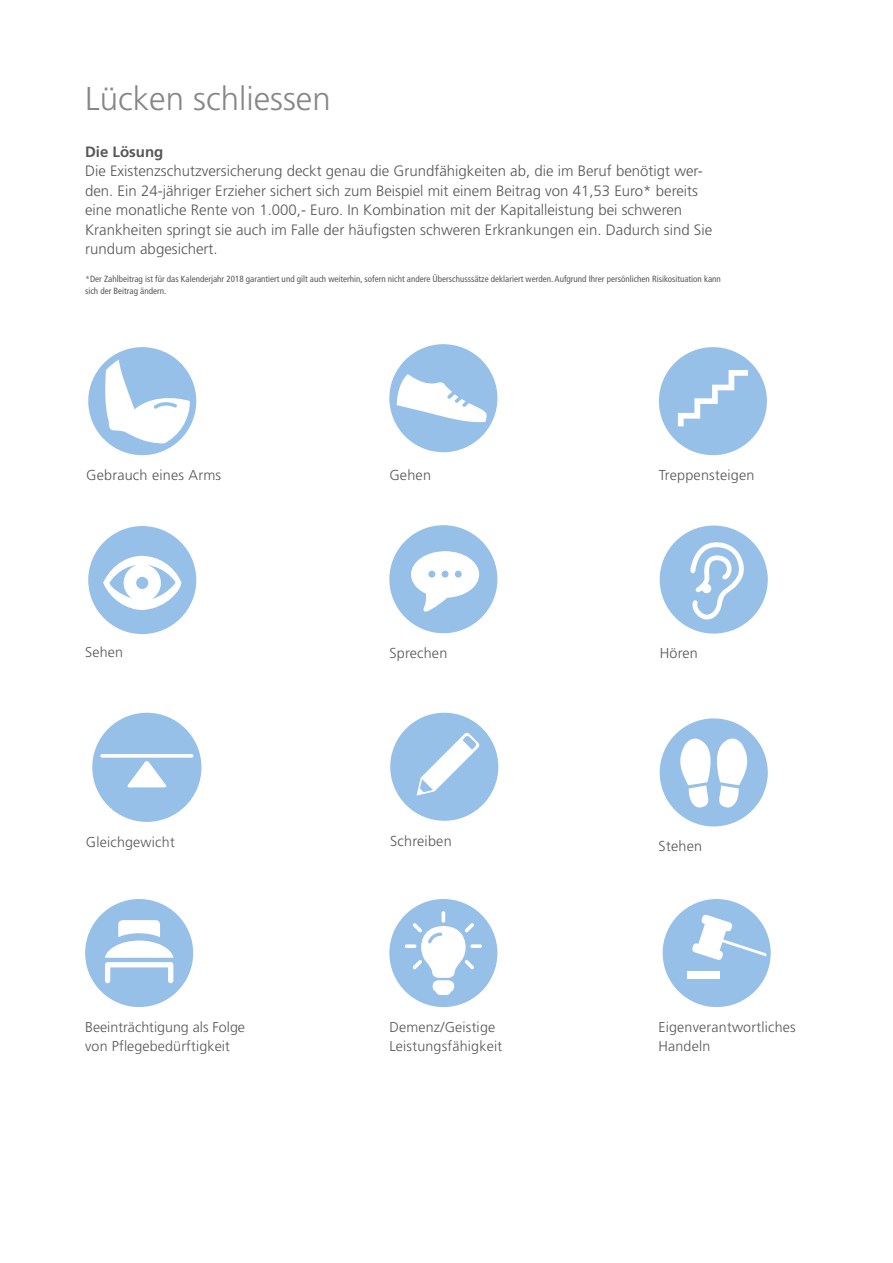
<style>
.page{position:relative;width:893px;height:1263px;background:#fff}
.page>*{position:absolute;margin:0;border:0;box-sizing:border-box;transform-origin:0 0}
.Überschrift_Frutiger{font:300 33px "Frutiger LT Std";color:#878787}
.t1{font:300 15px/19.5px "Frutiger LT Std";color:#575756}
.t2{font:700 15px "Frutiger LT Std";color:#575756}
.t3{font:300 14.4px "Frutiger LT Std";letter-spacing:.015em;color:#575756}
.t4{font:300 14.25px/19.5px "Frutiger LT Std";letter-spacing:.015em;color:#575756}
.t5{font:condensed 9px/12px "Frutiger LT Std";color:#575756}
.s1{font-weight:300;font-stretch:normal}
</style>
<div class="page">
<div style="left:389px;top:344px;width:108px;height:108px;background:#96c0e8;border-radius:50%"></div>
<svg style="left:397px;top:374px;width:90px;height:48px"></svg>
<div style="left:88px;top:347px;width:108px;height:108px;background:#96c0e8;border-radius:50%"></div>
<svg style="left:104px;top:360px;width:86px;height:84px"></svg>
<div style="left:389px;top:899px;width:108px;height:108px;background:#96c0e8;border-radius:50%"></div>
<svg style="left:470px;top:944px;width:12px;height:4px"></svg>
<svg style="left:405px;top:944px;width:11px;height:4px"></svg>
<svg style="left:413px;top:911px;width:61px;height:84px"></svg>
<div style="left:659px;top:347px;width:108px;height:108px;background:#96c0e8;border-radius:50%"></div>
<svg style="left:678px;top:370px;width:70px;height:56px"></svg>
<div style="left:88px;top:526px;width:108px;height:108px;background:#96c0e8;border-radius:50%"></div>
<svg style="left:103px;top:556px;width:78px;height:54px"></svg>
<div style="left:663px;top:899px;width:108px;height:108px;background:#96c0e8;border-radius:50%"></div>
<svg style="left:692px;top:914px;width:74px;height:46px"></svg>
<div style="left:687px;top:972px;width:32px;height:7px;background:#fff"></div>
<div style="left:390px;top:713px;width:108px;height:108px;background:#96c0e8;border-radius:50%"></div>
<svg style="left:416px;top:733px;width:64px;height:63px"></svg>
<div style="left:389px;top:525px;width:108px;height:108px;background:#96c0e8;border-radius:50%"></div>
<svg style="left:411px;top:551px;width:68px;height:61px"></svg>
<div style="left:660px;top:718px;width:108px;height:108px;background:#96c0e8;border-radius:50%"></div>
<svg style="left:680px;top:738px;width:68px;height:70px"></svg>
<div style="left:660px;top:525px;width:108px;height:109px;background:#96c0e8;border-radius:50%"></div>
<svg style="left:690px;top:542px;width:54px;height:78px"></svg>
<div style="left:85px;top:899px;width:108px;height:108px;background:#96c0e8;border-radius:50%"></div>
<svg style="left:105px;top:920px;width:68px;height:63px"></svg>
<div style="left:92px;top:713px;width:109px;height:109px;background:#96c0e8;border-radius:50%"></div>
<svg style="left:127px;top:761px;width:40px;height:26px"></svg>
<svg style="left:100px;top:754px;width:93px;height:4px"></svg>
<p class="Überschrift_Frutiger" style="left:85px;top:80px;width:247px">Lücken schliessen</p>
<p class="t2" style="left:85px;top:143px;width:80px">Die Lösung</p>
<p class="t1" style="left:85px;top:162px;width:629px">Die Existenzschutzversicherung deckt genau die Grundfähigkeiten ab, die im Beruf benötigt wer&shy;den. Ein 24-jähriger Erzieher sichert sich zum Beispiel mit einem Beitrag von 41,53 Euro* bereits eine monatliche Rente von 1.000,- Euro. In Kombination mit der Kapitalleistung bei schweren Krankheiten springt sie auch im Falle der häufigsten schweren Erkrankungen ein. Dadurch sind Sie rundum abgesichert.</p>
<p class="t5" style="left:85px;top:273px;width:637px"><span class="s1">*</span>Der Zahlbeitrag ist für das Kalenderjahr 2018 garantiert und gilt auch weiterhin, sofern nicht andere Überschusssätze deklariert werden. Aufgrund Ihrer persönlichen Risikosituation kann sich der Beitrag ändern.</p>
<p class="t3" style="left:86px;top:467px;width:137px">Gebrauch eines Arms</p>
<p class="t3" style="left:389px;top:467px;width:43px">Gehen</p>
<p class="t3" style="left:659px;top:467px;width:97px">Treppensteigen</p>
<p class="t4" style="left:85px;top:643px;width:40px">Sehen</p>
<p class="t3" style="left:389px;top:645px;width:60px">Sprechen</p>
<p class="t3" style="left:660px;top:645px;width:40px">Hören</p>
<p class="t4" style="left:86px;top:832px;width:90px">Gleichgewicht</p>
<p class="t3" style="left:390px;top:832px;width:63px">Schreiben</p>
<p class="t3" style="left:659px;top:838px;width:45px">Stehen</p>
<p class="t4" style="left:85px;top:1017px;width:161px">Beeinträchtigung als Folge von Pflegebedürftigkeit</p>
<p class="t4" style="left:389px;top:1017px;width:114px">Demenz/Geistige<br>Leistungsfähigkeit</p>
<p class="t4" style="left:658px;top:1017px;width:139px">Eigenverantwortliches</p>
<p class="t4" style="left:658px;top:1037px;width:53px">Handeln</p>
</div>
